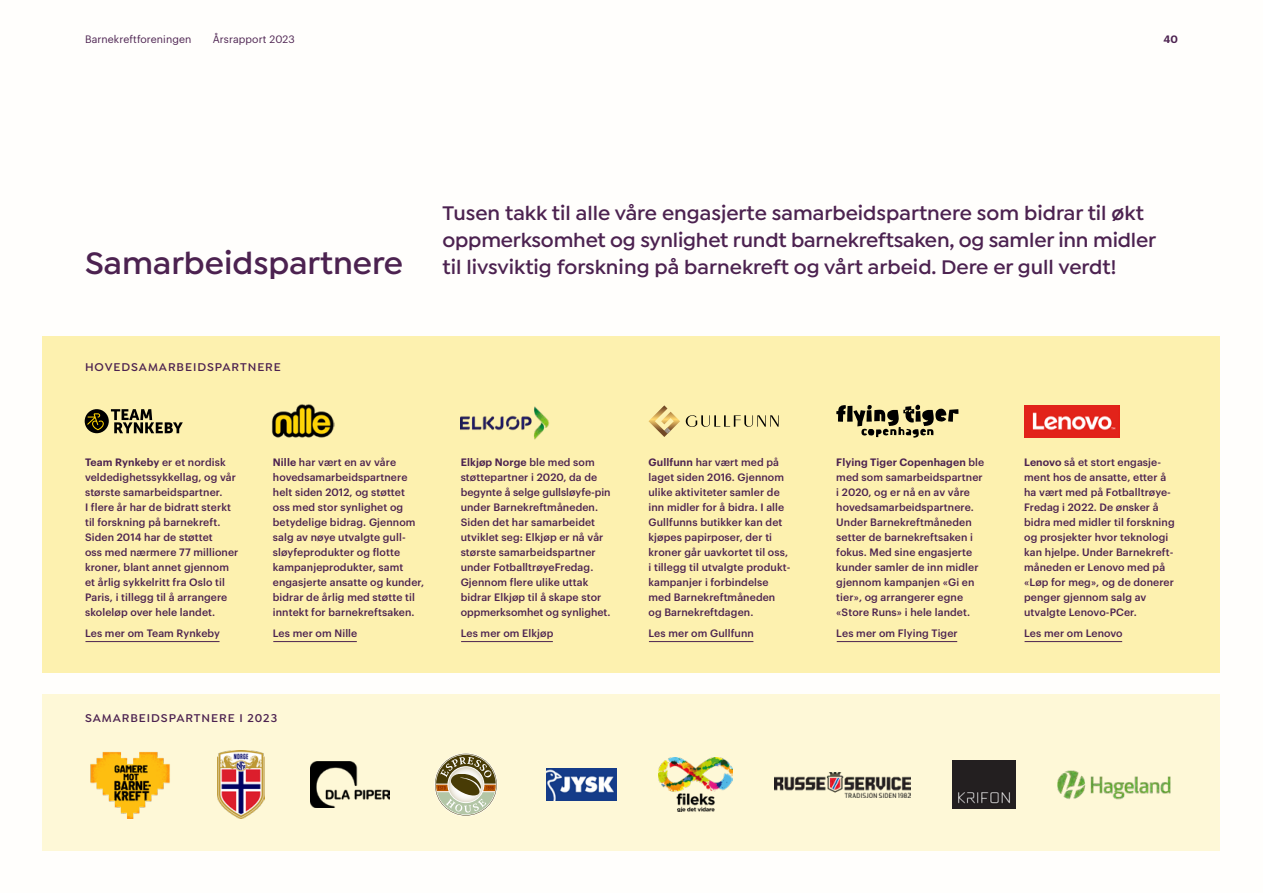
<style>
.page{position:relative;width:1263px;height:893px;background:#fff}
.page>*{position:absolute;margin:0;border:0;box-sizing:border-box;transform-origin:0 0}
.t1{font:600 33px "Isidora Sans";color:#4c2250}
.Ingress{font:600 21px/27px "Isidora Sans";color:#4c2250}
.t2{font:600 12px "Isidora Sans";letter-spacing:.08em;color:#4c2250}
.Tekst{font:500 10.5px/15px "Graphik";letter-spacing:.01em;color:#4c2250}
.Hyperlink{font:500 10.5px "Graphik";letter-spacing:.01em;color:#4c2250}
.t3{font:10.5px "Graphik";letter-spacing:.01em;color:#4c2250}
.t4{font:600 10.5px "Graphik";color:#4c2250}
.s1{font-weight:600}
</style>
<div class="page">
<div style="left:43px;top:694px;width:1177px;height:156px;background:#fef8d7"></div>
<div style="left:43px;top:337px;width:1177px;height:336px;background:#fdf1af"></div>
<svg style="left:111px;top:409px;width:72px;height:24px"></svg>
<div style="left:85px;top:409px;width:24px;height:24px;background:#000;border-radius:50%"></div>
<svg style="left:87px;top:413px;width:17px;height:17px"></svg>
<img style="left:272px;top:404px;width:62px;height:34px">
<img style="left:461px;top:406px;width:88px;height:34px">
<svg style="left:648px;top:405px;width:32px;height:32px"></svg>
<svg style="left:686px;top:415px;width:93px;height:12px"></svg>
<svg style="left:836px;top:405px;width:122px;height:33px"></svg>
<img style="left:1024px;top:405px;width:96px;height:32px">
<svg style="left:435px;top:754px;width:62px;height:62px"></svg>
<img style="left:775px;top:772px;width:135px;height:25px">
<img style="left:90px;top:752px;width:80px;height:67px">
<img style="left:217px;top:750px;width:47px;height:69px">
<img style="left:659px;top:758px;width:73px;height:54px">
<img style="left:310px;top:762px;width:79px;height:46px">
<img style="left:546px;top:769px;width:70px;height:32px">
<img style="left:1057px;top:770px;width:114px;height:29px">
<img style="left:953px;top:761px;width:62px;height:48px">
<hr style="left:85px;top:641px;width:135px;height:1px;background:#4c2250">
<hr style="left:273px;top:641px;width:84px;height:1px;background:#4c2250">
<hr style="left:461px;top:641px;width:92px;height:1px;background:#4c2250">
<hr style="left:649px;top:641px;width:104px;height:1px;background:#4c2250">
<hr style="left:837px;top:641px;width:120px;height:1px;background:#4c2250">
<hr style="left:1024px;top:641px;width:98px;height:1px;background:#4c2250">
<p class="t3" style="left:85px;top:31px;width:108px">Barnekreftforeningen</p>
<p class="t3" style="left:213px;top:31px;width:84px">Årsrapport 2023</p>
<p class="t4" style="left:1163px;top:31px;width:16px">40</p>
<h2 class="t1" style="left:85px;top:243px;width:320px">Samarbeidspartnere</h2>
<p class="t2" style="left:85px;top:360px;width:197px">HOVEDSAMARBEIDSPARTNERE</p>
<p class="Ingress" style="left:442px;top:199px;width:715px">Tusen takk til alle våre engasjerte samarbeidspartnere som bidrar til økt oppmerksomhet og synlighet rundt barnekreftsaken, og samler inn midler til livsviktig forskning på barnekreft og vårt arbeid. Dere er gull verdt!</p>
<p class="Tekst" style="left:85px;top:454px;width:155px"><span class="s1">Team Rynkeby</span> er et nordisk veldedighetssykkellag, og vår største samarbeidspartner.<br>I flere år har de bidratt sterkt til forskning på barnekreft.<br>Siden 2014 har de støttet<br>oss med nærmere 77 millioner kroner, blant annet gjennom et årlig sykkelritt fra Oslo til<br>Paris, i tillegg til å arrangere skoleløp over hele landet.</p>
<p class="Hyperlink" style="left:85px;top:625px;width:137px">Les mer om Team Rynkeby</p>
<p class="Tekst" style="left:273px;top:454px;width:153px"><span class="s1">Nille</span> har vært en av våre hovedsamarbeidspartnere helt siden 2012, og støttet oss med stor synlighet og betydelige bidrag. Gjennom salg av nøye utvalgte gull&shy;sløyfeprodukter og flotte kampanjeprodukter, samt engasjerte ansatte og kunder, bidrar de årlig med støtte til inntekt for barnekreftsaken.</p>
<p class="Hyperlink" style="left:273px;top:625px;width:86px">Les mer om Nille</p>
<p class="t2" style="left:85px;top:711px;width:194px">SAMARBEIDSPARTNERE I 2023</p>
<p class="Tekst" style="left:461px;top:454px;width:152px"><span class="s1">Elkjøp Norge</span> ble med som støttepartner i 2020, da de begynte å selge gullsløyfe-pin under Barnekreftmåneden.<br>Siden det har samarbeidet utviklet seg: Elkjøp er nå vår største samarbeidspartner under FotballtrøyeFredag.<br>Gjennom flere ulike uttak bidrar Elkjøp til å skape stor oppmerksomhet og synlighet.</p>
<p class="Hyperlink" style="left:461px;top:625px;width:94px">Les mer om Elkjøp</p>
<p class="Tekst" style="left:648px;top:454px;width:143px"><span class="s1">Gullfunn</span> har vært med på laget siden 2016. Gjennom ulike aktiviteter samler de inn midler for å bidra. I alle<br>Gullfunns butikker kan det kjøpes papirposer, der ti kroner går uavkortet til oss, i tillegg til utvalgte produkt&shy;kampanjer i forbindelse med Barnekreftmåneden og Barnekreftdagen.</p>
<p class="Hyperlink" style="left:648px;top:625px;width:107px">Les mer om Gullfunn</p>
<p class="Tekst" style="left:836px;top:454px;width:149px"><span class="s1">Flying Tiger Copenhagen</span> ble med som samarbeidspartner i 2020, og er nå en av våre hovedsamarbeidspartnere.<br>Under Barnekreftmåneden setter de barnekreftsaken i fokus. Med sine engasjerte kunder samler de inn midler gjennom kampanjen «Gi en tier», og arrangerer egne «Store Runs» i hele landet.</p>
<p class="Hyperlink" style="left:836px;top:625px;width:123px">Les mer om Flying Tiger</p>
<p class="Tekst" style="left:1024px;top:454px;width:152px"><span class="s1">Lenovo</span> så et stort engasje&shy;ment hos de ansatte, etter å ha vært med på Fotballtrøye-<br>Fredag i 2022. De ønsker å bidra med midler til forskning og prosjekter hvor teknologi kan hjelpe. Under Barnekreft&shy;måneden er Lenovo med på «Løp for meg», og de donerer penger gjennom salg av utvalgte Lenovo-PCer.</p>
<p class="Hyperlink" style="left:1024px;top:625px;width:100px">Les mer om Lenovo</p>
</div>
